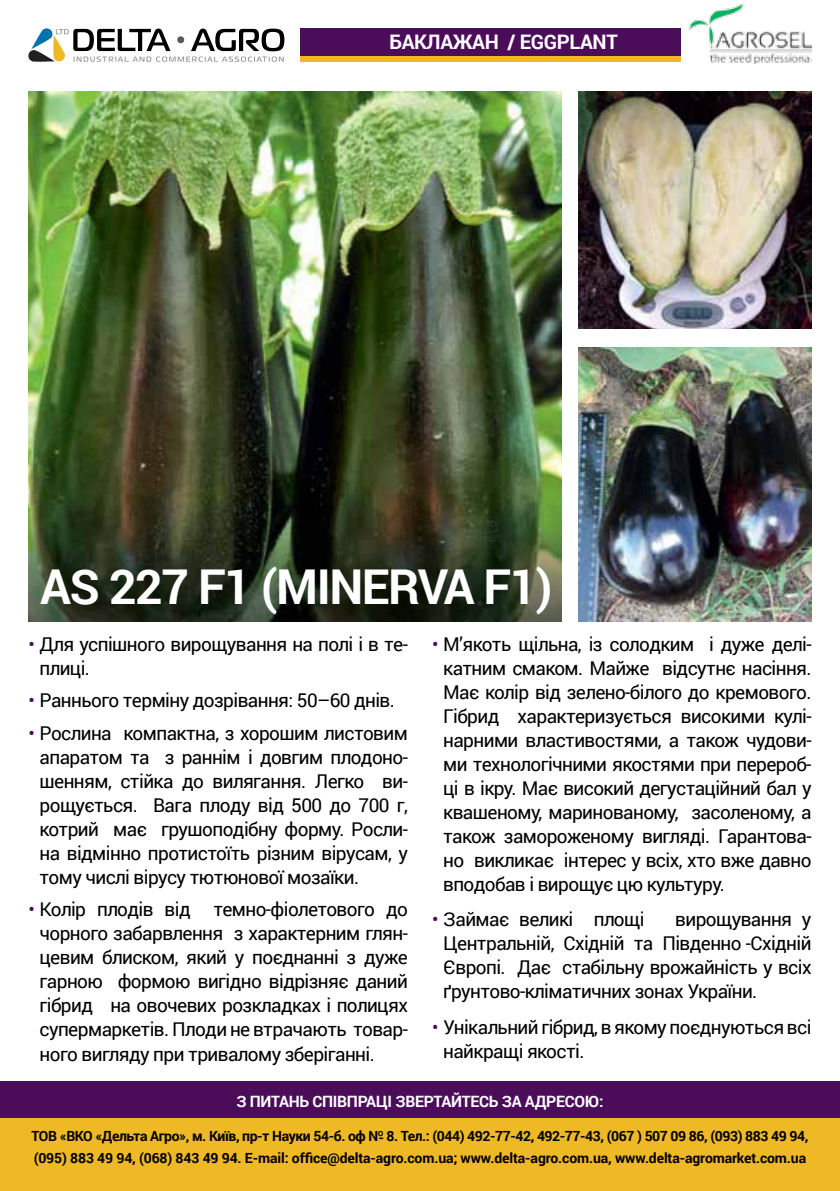
<style>
.page{position:relative;width:840px;height:1191px;background:#fff}
.page>*{position:absolute;margin:0;border:0;box-sizing:border-box;transform-origin:0 0}
.t1{font:700 48px "Roboto";letter-spacing:-.03em;color:#fff}
.t2{font:700 20px "Roboto";letter-spacing:-.02em;color:#fff}
.t3{font:19px/24px "Roboto";letter-spacing:-.03em;color:#000;text-align:justify}
.t4{font:700 15.6px "Roboto";letter-spacing:-.02em;color:#fff}
.t5{font:700 14px/22px "Roboto";letter-spacing:-.01em;color:#000}
.s1{color:#4b0c5a}
</style>
<div class="page">
<img style="left:578px;top:92px;width:233px;height:237px">
<img style="left:28px;top:92px;width:533px;height:530px">
<img style="left:578px;top:348px;width:233px;height:274px">
<div style="left:0;top:1081px;width:839px;height:38px;background:#4b0c5a"></div>
<div style="left:0;top:1119px;width:839px;height:72px;background:#eeb925"></div>
<img style="left:689px;top:4px;width:122px;height:59px">
<svg style="left:28px;top:28px;width:256px;height:34px"></svg>
<div style="left:300px;top:28px;width:380px;height:32px;background:#4b0c5a"></div>
<div style="left:300px;top:57px;width:380px;height:5px;background:#eeb925"></div>
<p class="t2" style="left:389px;top:28px;width:230px">БАКЛАЖАН / EGGPLANT</p>
<h1 class="t1" style="left:40px;top:553px;width:513px">AS 227 F1 (MINERVA F1)</h1>
<p class="t3" style="left:40px;top:631px;width:369px;text-indent:-11px"><span class="s1">•</span> Для успішного вирощування на полі і в те&shy;плиці.</p>
<p class="t3" style="left:28px;top:688px;width:368px"><span class="s1">•</span> Раннього терміну дозрівання: 50–60 днів.</p>
<p class="t3" style="left:40px;top:720px;width:369px;text-indent:-11px"><span class="s1">•</span> Рослина компактна, з хорошим листовим апаратом та з раннім і довгим плодоно&shy;шенням, стійка до вилягання. Легко ви&shy;рощується. Вага плоду від 500 до 700 г, котрий має грушоподібну форму. Росли&shy;на відмінно протистоїть різним вірусам, у тому числі вірусу тютюнової мозаїки.</p>
<p class="t3" style="left:40px;top:897px;width:369px;text-indent:-11px"><span class="s1">•</span> Колір плодів від темно-фіолетового до чорного забарвлення з характерним глян&shy;цевим блиском, який у поєднанні з дуже гарною формою вигідно відрізняє даний гібрид на овочевих розкладках і полицях супермаркетів. Плоди не втрачають товар&shy;ного вигляду при тривалому зберіганні.</p>
<p class="t3" style="left:443px;top:631px;width:369px;text-indent:-11px"><span class="s1">•</span> М’якоть щільна, із солодким і дуже делі&shy;катним смаком. Майже відсутнє насіння.<br>Має колір від зелено-білого до кремового.<br>Гібрид характеризується високими кулі&shy;нарними властивостями, а також чудови&shy;ми технологічними якостями при перероб&shy;ці в ікру. Має високий дегустаційний бал у квашеному, маринованому, засоленому, а також замороженому вигляді. Гарантова&shy;но викликає інтерес у всіх, хто вже давно вподобав і вирощує цю культуру.</p>
<p class="t3" style="left:432px;top:906px;width:214px"><span class="s1">•</span> Займає великі площі</p>
<p class="t3" style="left:443px;top:906px;width:369px;text-indent:232px">вирощування у Центральній, Східній та Південно -Східній Європі. Дає стабільну врожайність у всіх ґрунтово-кліматичних зонах України.</p>
<p class="t3" style="left:443px;top:1014px;width:369px;text-indent:-11px"><span class="s1">•</span> Унікальний гібрид, в якому поєднуються всі найкращі якості.</p>
<p class="t4" style="left:236px;top:1090px;width:368px">З ПИТАНЬ СПІВПРАЦІ ЗВЕРТАЙТЕСЬ ЗА АДРЕСОЮ:</p>
<p class="t5" style="left:32px;top:1124px;width:777px">ТОВ «ВКО «Дельта Агро», м. Київ, пр-т Науки 54-б. оф № 8. Тел.: (044) 492-77-42, 492-77-43, (067 ) 507 09 86, (093) 883 49 94, (095) 883 49 94, (068) 843 49 94. E-mail: office@delta-agro.com.ua; www.delta-agro.com.ua, www.delta-agromarket.com.ua</p>
</div>
